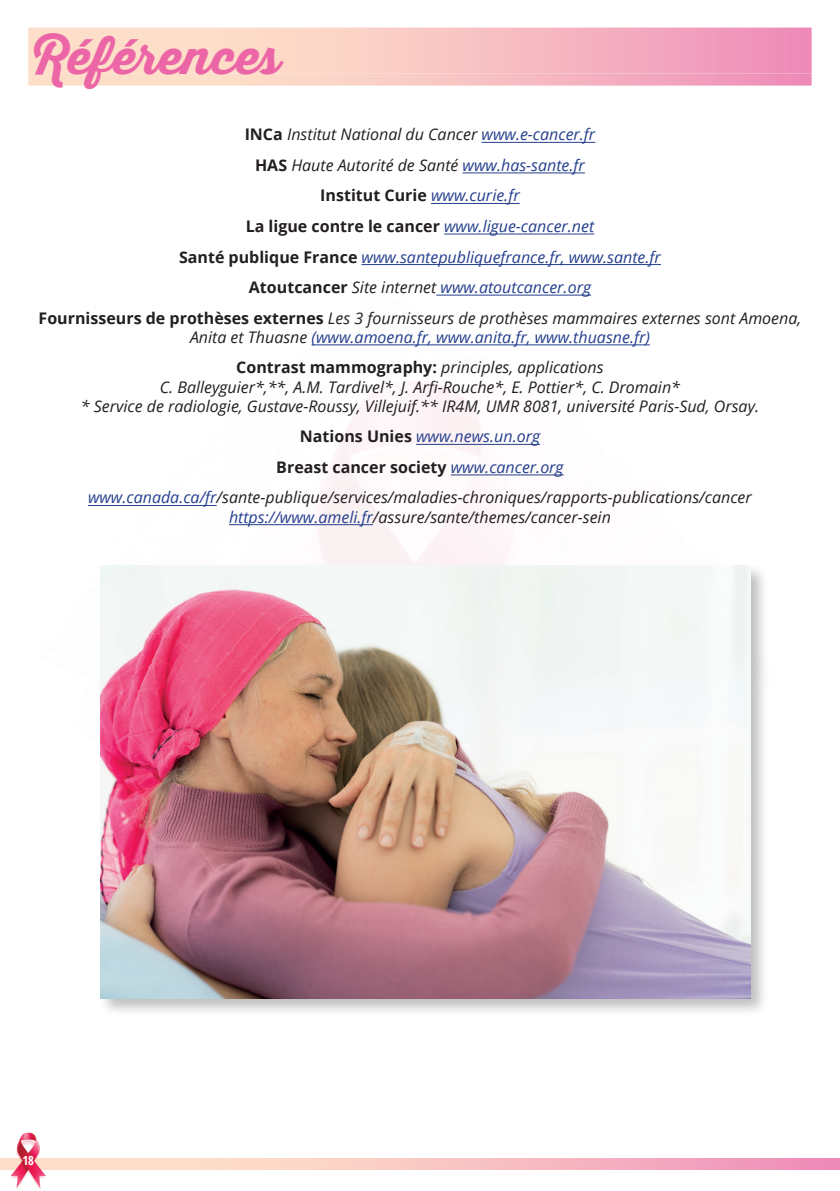
<style>
.page{position:relative;width:840px;height:1191px;background:#fff}
.page>*{position:absolute;margin:0;border:0;box-sizing:border-box;transform-origin:0 0}
.entrée_de_secteur{font:48px "Thirsty Script Extrabold Demo";color:#ec66a7}
.Typo_italique_centré{font:italic 16px/19.2px "Open Sans";color:#231f20;text-align:center}
.Typo_italique_centré-2{font:italic 16px "Open Sans";color:#253f8e}
.Typo_italique_centré-3{font:700 16px "Open Sans";color:#231f20}
.t1{font:700 condensed 12.4px "Open Sans";color:#fff}
.s1{font-weight:700;font-style:normal}
.s2{color:#253f8e}
.s3{font-weight:400;font-style:italic;color:#253f8e}
.s4{font-weight:700;font-style:normal;color:#231f20}
.s5{color:#231f20}
</style>
<div class="page">
<img style="left:0;top:27px;width:839px;height:1162px">
<svg style="left:0;top:1158px;width:839px;height:11px;background:#f7c0c2"></svg>
<img style="left:10px;top:1131px;width:36px;height:57px">
<svg style="left:28px;top:28px;width:783px;height:46px;background:#f8c3c3"></svg>
<svg style="left:28px;top:74px;width:783px;height:12px;background:#f8c4c5"></svg>
<hr style="left:481px;top:142px;width:114px;height:1px;background:#253f8e">
<hr style="left:462px;top:172px;width:122px;height:1px;background:#253f8e">
<hr style="left:431px;top:203px;width:88px;height:1px;background:#253f8e">
<hr style="left:444px;top:234px;width:150px;height:1px;background:#253f8e">
<hr style="left:361px;top:264px;width:299px;height:1px;background:#253f8e">
<hr style="left:436px;top:295px;width:154px;height:1px;background:#253f8e">
<hr style="left:311px;top:344px;width:338px;height:1px;background:#253f8e">
<hr style="left:416px;top:444px;width:123px;height:1px;background:#253f8e">
<hr style="left:450px;top:474px;width:113px;height:1px;background:#253f8e">
<hr style="left:88px;top:505px;width:128px;height:1px;background:#253f8e">
<hr style="left:229px;top:524px;width:144px;height:1px;background:#253f8e">
<div style="left:98px;top:563px;width:671px;height:454px;background:#231f20;opacity:.29"></div>
<img style="left:101px;top:566px;width:649px;height:432px">
<p class="entrée_de_secteur" style="left:34px;top:20px;width:249px">Références</p>
<p class="Typo_italique_centré" style="left:244px;top:124px;width:352px"><span class="s1">INCa</span> Institut National du Cancer <span class="s2">www.e-cancer.fr</span></p>
<p class="Typo_italique_centré" style="left:255px;top:155px;width:331px"><span class="s1">HAS</span> Haute Autorité de Santé <span class="s2">www.has-sante.fr</span></p>
<p class="Typo_italique_centré-3" style="left:320px;top:184px;width:201px">Institut Curie <span class="s3">www.curie.fr</span></p>
<p class="Typo_italique_centré-3" style="left:245px;top:215px;width:350px">La ligue contre le cancer <span class="s3">www.ligue-cancer.net</span></p>
<p class="Typo_italique_centré-2" style="left:179px;top:246px;width:483px"><span class="s4">Santé publique France</span> www.santepubliquefrance.fr, www.sante.fr</p>
<p class="Typo_italique_centré-2" style="left:249px;top:276px;width:343px"><span class="s4">Atoutcancer</span> <span class="s5">Site internet</span> www.atoutcancer.org</p>
<p class="Typo_italique_centré" style="left:39px;top:308px;width:763px"><span class="s1">Fournisseurs de prothèses externes</span> Les 3 fournisseurs de prothèses mammaires externes sont Amoena,<br>Anita et Thuasne <span class="s2">(www.amoena.fr, www.anita.fr, www.thuasne.fr)</span></p>
<p class="Typo_italique_centré" style="left:81px;top:357px;width:679px"><span class="s1">Contrast mammography:</span> principles, applications<br>C. Balleyguier*,**, A.M. Tardivel*, J. Arfi-Rouche*, E. Pottier*, C. Dromain*<br>* Service de radiologie, Gustave-Roussy, Villejuif.** IR4M, UMR 8081, université Paris-Sud, Orsay.</p>
<p class="Typo_italique_centré-2" style="left:300px;top:425px;width:241px"><span class="s4">Nations Unies</span> www.news.un.org</p>
<p class="Typo_italique_centré-3" style="left:276px;top:456px;width:289px">Breast cancer society <span class="s3">www.cancer.org</span></p>
<p class="Typo_italique_centré" style="left:88px;top:487px;width:665px"><span class="s2">www.canada.ca/fr</span>/sante-publique/services/maladies-chroniques/rapports-publications/cancer <span class="s2">https://www.ameli.fr</span>/assure/sante/themes/cancer-sein</p>
<p class="t1" style="left:22px;top:1151px;width:13px">18</p>
</div>
